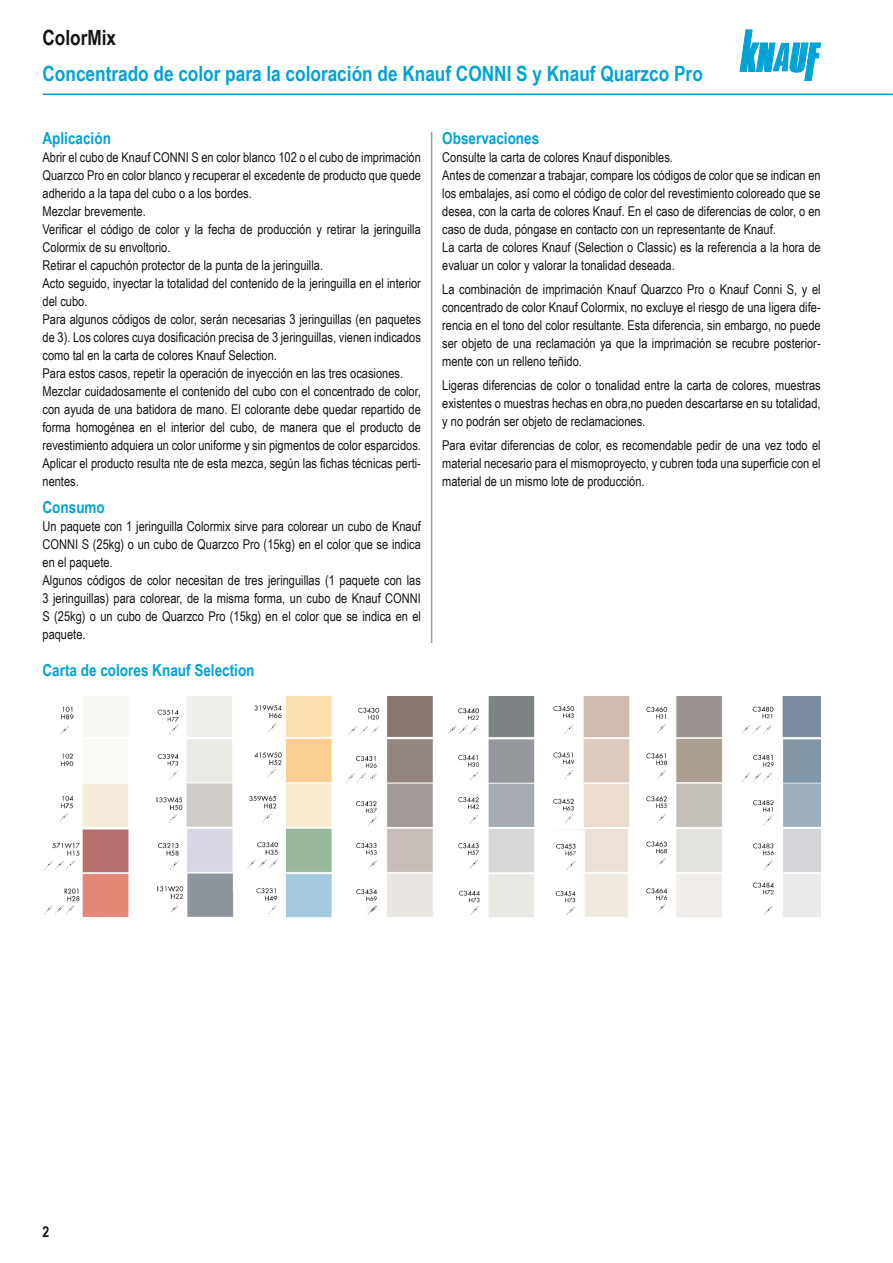
<style>
.page{position:relative;width:893px;height:1263px;background:#fff}
.page>*{position:absolute;margin:0;border:0;box-sizing:border-box;transform-origin:0 0}
.Encabezado_Título_2{font:700 21px "Arial Narrow";color:#00a3d3}
.Encabezado_Título_1{font:700 21px "Arial Narrow";color:#131413}
.Redacción_Título_1{font:700 16.5px "Arial Narrow";color:#00a3d3}
.t1{font:700 15px "Arial Narrow";color:#131413}
.t2{font:13.5px/18px "Arial Narrow";color:#131413;text-align:justify}
</style>
<div class="page">
<svg style="left:740px;top:30px;width:81px;height:51px"></svg>
<hr style="left:43px;top:94px;width:850px;height:1px;background:#00a3d3">
<img style="left:44px;top:696px;width:777px;height:222px">
<hr style="left:431px;top:132px;width:1px;height:511px;background:#999">
<p class="Encabezado_Título_1" style="left:43px;top:22px;width:75px">ColorMix</p>
<p class="Encabezado_Título_2" style="left:43px;top:57px;width:662px">Concentrado de color para la coloración de Knauf CONNI S y Knauf Quarzco Pro</p>
<p class="Redacción_Título_1" style="left:43px;top:126px;width:70px">Aplicación</p>
<p class="t2" style="left:43px;top:148px;width:380px">Abrir el cubo de Knauf CONNI S en color blanco 102 o el cubo de imprimación Quarzco Pro en color blanco y recuperar el excedente de producto que quede adherido a la tapa del cubo o a los bordes.</p>
<p class="t2" style="left:43px;top:202px;width:105px">Mezclar brevemente.</p>
<p class="t2" style="left:43px;top:220px;width:380px">Verificar el código de color y la fecha de producción y retirar la jeringuilla<br>Colormix de su envoltorio.</p>
<p class="t2" style="left:43px;top:256px;width:282px">Retirar el capuchón protector de la punta de la jeringuilla.</p>
<p class="t2" style="left:43px;top:274px;width:380px">Acto seguido, inyectar la totalidad del contenido de la jeringuilla en el interior del cubo.</p>
<p class="t2" style="left:43px;top:310px;width:380px">Para algunos códigos de color, serán necesarias 3 jeringuillas (en paquetes de 3). Los colores cuya dosificación precisa de 3 jeringuillas, vienen indicados como tal en la carta de colores Knauf Selection.</p>
<p class="t2" style="left:43px;top:364px;width:362px">Para estos casos, repetir la operación de inyección en las tres ocasiones.</p>
<p class="t2" style="left:43px;top:382px;width:380px">Mezclar cuidadosamente el contenido del cubo con el concentrado de color, con ayuda de una batidora de mano. El colorante debe quedar repartido de forma homogénea en el interior del cubo, de manera que el producto de revestimiento adquiera un color uniforme y sin pigmentos de color esparcidos.</p>
<p class="t2" style="left:43px;top:454px;width:380px">Aplicar el producto resulta nte de esta mezca, según las fichas técnicas perti&shy;nentes.</p>
<p class="Redacción_Título_1" style="left:43px;top:495px;width:64px">Consumo</p>
<p class="t2" style="left:43px;top:517px;width:380px">Un paquete con 1 jeringuilla Colormix sirve para colorear un cubo de Knauf CONNI S (25kg) o un cubo de Quarzco Pro (15kg) en el color que se indica en el paquete.</p>
<p class="t2" style="left:43px;top:571px;width:380px">Algunos códigos de color necesitan de tres jeringuillas (1 paquete con las 3 jeringuillas) para colorear, de la misma forma, un cubo de Knauf CONNI S (25kg) o un cubo de Quarzco Pro (15kg) en el color que se indica en el paquete.</p>
<p class="Redacción_Título_1" style="left:43px;top:657px;width:214px">Carta de colores Knauf Selection</p>
<p class="Redacción_Título_1" style="left:442px;top:126px;width:99px">Observaciones</p>
<p class="t2" style="left:442px;top:148px;width:232px">Consulte la carta de colores Knauf disponibles.</p>
<p class="t2" style="left:442px;top:166px;width:380px">Antes de comenzar a trabajar, compare los códigos de color que se indican en los embalajes, así como el código de color del revestimiento coloreado que se desea, con la carta de colores Knauf. En el caso de diferencias de color, o en caso de duda, póngase en contacto con un representante de Knauf.</p>
<p class="t2" style="left:442px;top:238px;width:380px">La carta de colores Knauf (Selection o Classic) es la referencia a la hora de evaluar un color y valorar la tonalidad deseada.</p>
<p class="t2" style="left:442px;top:280px;width:380px">La combinación de imprimación Knauf Quarzco Pro o Knauf Conni S, y el concentrado de color Knauf Colormix, no excluye el riesgo de una ligera dife&shy;rencia en el tono del color resultante. Esta diferencia, sin embargo, no puede ser objeto de una reclamación ya que la imprimación se recubre posterior&shy;mente con un relleno teñido.</p>
<p class="t2" style="left:442px;top:376px;width:380px">Ligeras diferencias de color o tonalidad entre la carta de colores, muestras existentes o muestras hechas en obra,no pueden descartarse en su totalidad, y no podrán ser objeto de reclamaciones.</p>
<p class="t2" style="left:442px;top:436px;width:380px">Para evitar diferencias de color, es recomendable pedir de una vez todo el material necesario para el mismoproyecto, y cubren toda una superficie con el material de un mismo lote de producción.</p>
<p class="t1" style="left:43px;top:1221px;width:8px">2</p>
</div>
